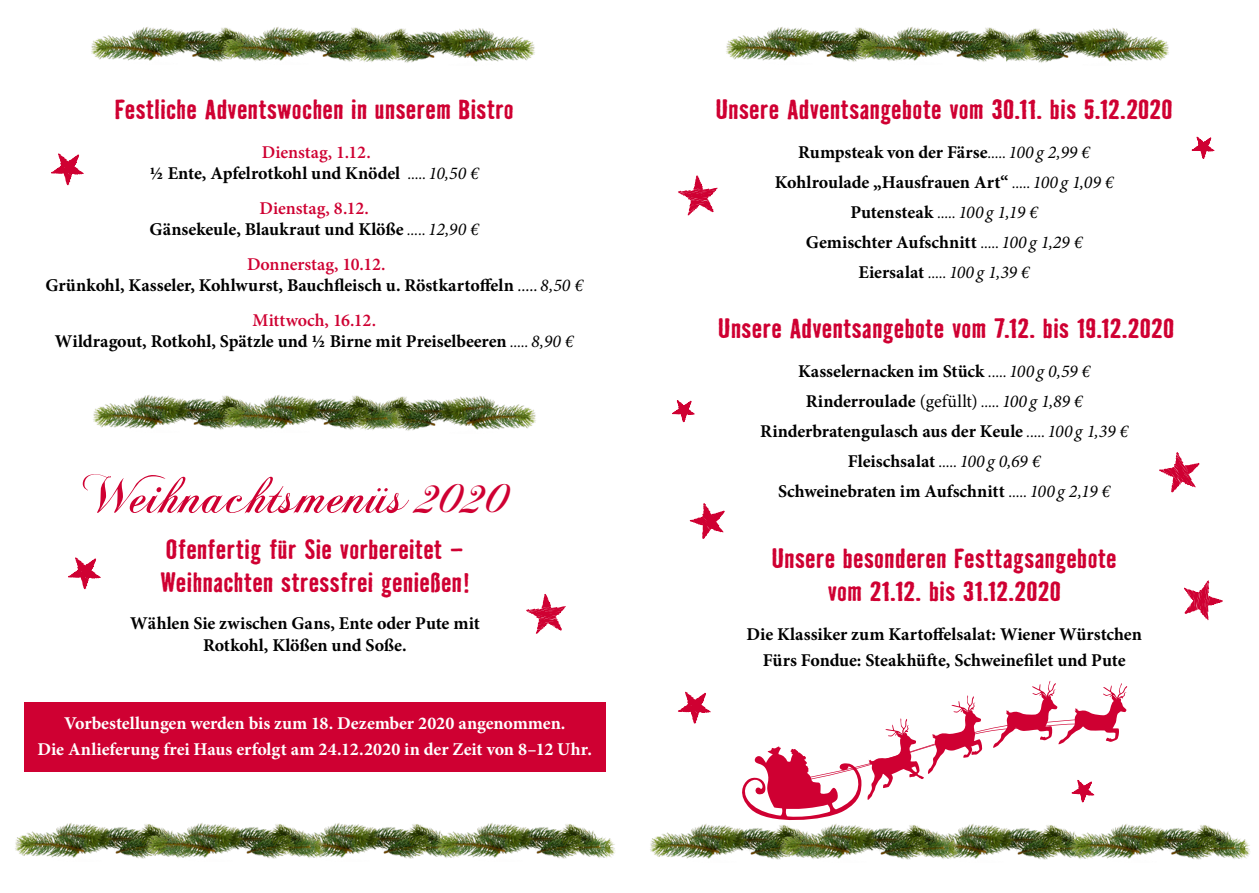
<style>
.page{position:relative;width:1259px;height:893px;background:#fff}
.page>*{position:absolute;margin:0;border:0;box-sizing:border-box;transform-origin:0 0}
.t1{font:55.5px "Chopin Script";letter-spacing:.01em;color:#cf0032}
.t2{font:700 25.5px/33px "Badhouse";letter-spacing:.005em;color:#cf0032}
.t3{font:700 18px/30.2px "Minion Pro";letter-spacing:-.005em;color:#000;text-align:center}
.t4{font:700 18px/25.8px "Minion Pro";letter-spacing:-.005em;color:#fff;text-align:center}
.s1{font-weight:600;color:#cf0032}
.s2{font-weight:400;font-style:italic;font-size:16.5px}
.s3{font-weight:400;font-style:italic}
.s4{font-size:46.5px}
.s5{font-weight:400}
</style>
<div class="page">
<div style="left:24px;top:702px;width:581px;height:69px;background:#cf0032"></div>
<img style="left:327px;top:823px;width:107px;height:36px">
<img style="left:15px;top:823px;width:128px;height:36px">
<img style="left:143px;top:823px;width:184px;height:36px">
<img style="left:434px;top:823px;width:181px;height:36px">
<img style="left:1037px;top:28px;width:132px;height:35px">
<img style="left:726px;top:27px;width:127px;height:35px">
<img style="left:853px;top:27px;width:184px;height:35px">
<img style="left:961px;top:826px;width:107px;height:34px">
<img style="left:650px;top:824px;width:127px;height:35px">
<img style="left:777px;top:826px;width:184px;height:34px">
<img style="left:1068px;top:824px;width:182px;height:36px">
<svg style="left:1184px;top:580px;width:39px;height:41px"></svg>
<svg style="left:689px;top:503px;width:36px;height:36px"></svg>
<svg style="left:678px;top:175px;width:40px;height:40px"></svg>
<svg style="left:526px;top:594px;width:40px;height:40px"></svg>
<svg style="left:1159px;top:452px;width:41px;height:41px"></svg>
<svg style="left:1191px;top:136px;width:23px;height:23px"></svg>
<svg style="left:672px;top:400px;width:23px;height:22px"></svg>
<svg style="left:678px;top:691px;width:33px;height:33px"></svg>
<svg style="left:51px;top:153px;width:33px;height:33px"></svg>
<svg style="left:68px;top:557px;width:33px;height:32px"></svg>
<img style="left:403px;top:28px;width:132px;height:35px">
<img style="left:91px;top:27px;width:128px;height:35px">
<img style="left:219px;top:27px;width:184px;height:35px">
<img style="left:405px;top:396px;width:131px;height:35px">
<img style="left:93px;top:395px;width:127px;height:35px">
<img style="left:220px;top:395px;width:185px;height:35px">
<svg style="left:83px;top:474px;width:83px;height:39px"></svg>
<svg style="left:737px;top:681px;width:390px;height:145px"></svg>
<h2 class="t2" style="left:115px;top:91px;width:401px">Festliche Adventswochen in unserem Bistro</h2>
<p class="t3" style="left:150px;top:141px;width:331px;line-height:21.6px"><span class="s1">Dienstag, 1.12.<br></span>½ Ente, Apfelrotkohl und Knödel <span class="s2">.....</span> <span class="s3">10,50 €</span></p>
<p class="t3" style="left:150px;top:197px;width:331px;line-height:21.6px"><span class="s1">Dienstag, 8.12.<br></span>Gänsekeule, Blaukraut und Klöße <span class="s2">.....</span> <span class="s3">12,90 €</span></p>
<p class="t3" style="left:45px;top:253px;width:539px;line-height:21.6px"><span class="s1">Donnerstag, 10.12.<br></span>Grünkohl, Kasseler, Kohlwurst, Bauchfleisch u. Röstkartoffeln <span class="s3">..... 8,50 €</span></p>
<p class="t3" style="left:55px;top:309px;width:520px;line-height:21.6px"><span class="s1">Mittwoch, 16.12.<br></span>Wildragout, Rotkohl, Spätzle und ½ Birne mit Preiselbeeren <span class="s2">.....</span> <span class="s3">8,90 €</span></p>
<h1 class="t1" style="left:133px;top:461px;width:381px">eihnachtsmenüs <span class="s4">2020</span></h1>
<h2 class="t2" style="left:160px;top:531px;width:311px">Ofenfertig für Sie vorbereitet –<br>Weihnachten stressfrei genießen!</h2>
<p class="t3" style="left:130px;top:612px;width:351px;line-height:21.6px">Wählen Sie zwischen Gans, Ente oder Pute mit<br>Rotkohl, Klößen und Soße.</p>
<p class="t4" style="left:38px;top:710px;width:556px">Vorbestellungen werden bis zum 18. Dezember 2020 angenommen.<br>Die Anlieferung frei Haus erfolgt am 24.12.2020 in der Zeit von 8–12 Uhr.</p>
<h2 class="t2" style="left:716px;top:91px;width:458px">Unsere Adventsangebote vom 30.11. bis 5.12.2020</h2>
<p class="t3" style="left:775px;top:137px;width:340px">Rumpsteak von der Färse<span class="s2">.....</span> <span class="s3">100 g 2,99 € </span>Kohlroulade „Hausfrauen Art“ <span class="s2">.....</span> <span class="s3">100 g 1,09 € </span>Putensteak <span class="s2">.....</span> <span class="s3">100 g 1,19 €<br></span>Gemischter Aufschnitt <span class="s2">.....</span> <span class="s3">100 g 1,29 € </span>Eiersalat <span class="s2">.....</span> <span class="s3">100 g 1,39 €</span></p>
<h2 class="t2" style="left:718px;top:310px;width:457px">Unsere Adventsangebote vom 7.12. bis 19.12.2020</h2>
<p class="t3" style="left:760px;top:355px;width:370px">Kasselernacken im Stück <span class="s2">.....</span> <span class="s3">100 g 0,59 € </span>Rinderroulade <span class="s5">(gefüllt)</span> <span class="s2">.....</span> <span class="s3">100 g 1,89 € </span>Rinderbratengulasch aus der Keule <span class="s2">.....</span> <span class="s3">100 g 1,39 € </span>Fleischsalat <span class="s2">.....</span> <span class="s3">100 g 0,69 €<br></span>Schweinebraten im Aufschnitt <span class="s2">.....</span> <span class="s3">100 g 2,19 €</span></p>
<h2 class="t2" style="left:772px;top:541px;width:346px;text-align:center">Unsere besonderen Festtagsangebote vom 21.12. bis 31.12.2020</h2>
<p class="t3" style="left:746px;top:621px;width:397px;line-height:25.8px">Die Klassiker zum Kartoffelsalat: Wiener Würstchen<br>Fürs Fondue: Steakhüfte, Schweinefilet und Pute</p>
</div>
